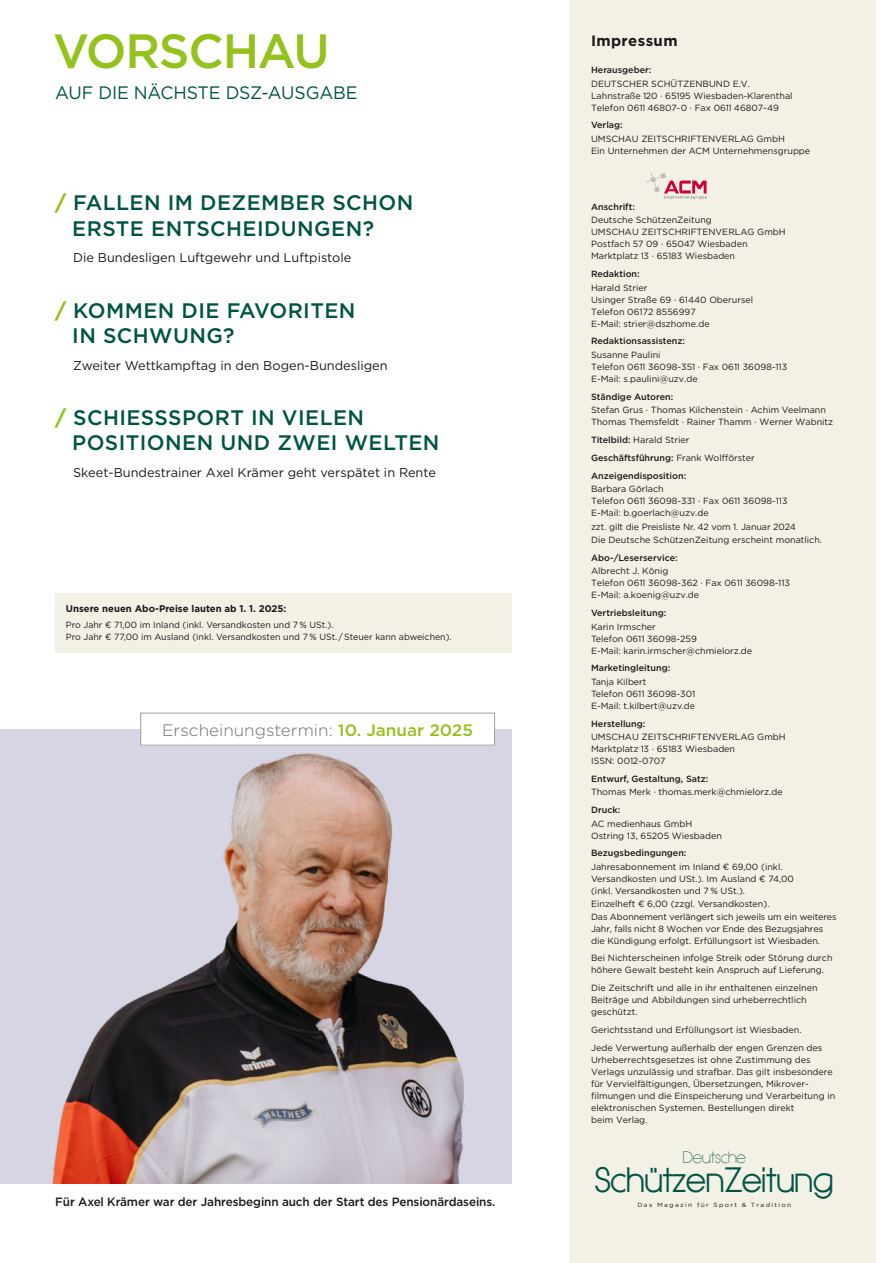
<style>
.page{position:relative;width:893px;height:1263px;background:#fff}
.page>*{position:absolute;margin:0;border:0;box-sizing:border-box;transform-origin:0 0}
.t1{font:500 48px "Gotham";letter-spacing:-.025em;color:#94c11c}
.t2{font:700 33.6px "Hasteristico";letter-spacing:.005em;color:#005443}
.t3{font:500 21px/25.5px "Gotham";letter-spacing:.02em;color:#005443}
.t4{font:18px "Gotham";letter-spacing:-.01em;color:#005443}
.t5{font:300 16.5px "Gotham";color:#6f6f6e}
.t6{font:300 15.6px "Hasteristico";color:#005443}
.t7{font:700 15px "Gotham";letter-spacing:.025em;color:#1a1a18}
.t8{font:12.75px "Gotham";color:#1a1a18}
.t9{font:500 12px "Gotham";letter-spacing:-.01em;color:#1a1a18}
.t10{font:700 9.75px "Gotham";color:#1a1a18}
.t11{font:9px/12px "Gotham";color:#1a1a18}
.t12{font:500 9px/17.7px "Gotham";color:#1a1a18}
.t13{font:6px "Gotham";letter-spacing:.2em;color:#1a1a18;scale:1.1 1}
.s1{font-weight:700;color:#94c11c}
.s2{font-weight:500;color:#94c11c}
.s3{font-weight:400}
</style>
<div class="page">
<img style="left:0;top:729px;width:512px;height:454px">
<div style="left:141px;top:713px;width:354px;height:32px;background:#fff"></div>
<div style="left:140px;top:713px;width:355px;height:32px;border:1px solid #9c9d9d"></div>
<div style="left:570px;top:0;width:306px;height:1263px;background:#f3f0e5"></div>
<svg style="left:646px;top:173px;width:61px;height:26px"></svg>
<div style="left:55px;top:594px;width:457px;height:59px;background:#f3f0e5"></div>
<h1 class="t1" style="left:53px;top:20px;width:278px">VORSCHAU</h1>
<h3 class="t4" style="left:55px;top:81px;width:304px">AUF DIE NÄCHSTE DSZ-AUSGABE</h3>
<h3 class="t3" style="left:72px;top:190px;width:343px;text-indent:-17px"><span class="s1">/</span> FALLEN IM DEZEMBER SCHON<br>ERSTE ENTSCHEIDUNGEN?</h3>
<h3 class="t8" style="left:73px;top:250px;width:280px">Die Bundesligen Luftgewehr und Luftpistole</h3>
<h3 class="t3" style="left:72px;top:297px;width:285px;text-indent:-17px"><span class="s1">/</span> KOMMEN DIE FAVORITEN<br>IN SCHWUNG?</h3>
<h3 class="t8" style="left:73px;top:357px;width:316px">Zweiter Wettkampftag in den Bogen-Bundesligen</h3>
<h3 class="t3" style="left:72px;top:404px;width:369px;text-indent:-17px"><span class="s1">/</span> SCHIESSSPORT IN VIELEN<br>POSITIONEN UND ZWEI WELTEN</h3>
<h3 class="t8" style="left:73px;top:464px;width:364px">Skeet-Bundestrainer Axel Krämer geht verspätet in Rente</h3>
<p class="t10" style="left:66px;top:602px;width:222px">Unsere neuen Abo-Preise lauten ab 1. 1. 2025:</p>
<p class="t11" style="left:66px;top:618px;width:387px">Pro Jahr € 71,00 im Inland (inkl. Versandkosten und 7 % USt.).<br>Pro Jahr € 77,00 im Ausland (inkl. Versandkosten und 7 % USt. / Steuer kann abweichen).</p>
<h3 class="t5" style="left:162px;top:719px;width:312px">Erscheinungstermin: <span class="s2">10. Januar 2025</span></h3>
<h3 class="t9" style="left:55px;top:1193px;width:442px">Für Axel Krämer war der Jahresbeginn auch der Start des Pensionärdaseins.</h3>
<h3 class="t7" style="left:591px;top:31px;width:88px">Impressum</h3>
<p class="t12" style="left:591px;top:61px;width:62px">Herausgeber:</p>
<p class="t11" style="left:591px;top:77px;width:203px">DEUTSCHER SCHÜTZENBUND E.V.<br>Lahnstraße 120 · 65195 Wiesbaden-Klarenthal<br>Telefon 0611 46807-0 · Fax 0611 46807-49</p>
<p class="t12" style="left:591px;top:116px;width:33px">Verlag:</p>
<p class="t11" style="left:591px;top:132px;width:221px">UMSCHAU ZEITSCHRIFTENVERLAG GmbH<br>Ein Unternehmen der ACM Unternehmensgruppe</p>
<p class="t12" style="left:591px;top:198px;width:45px">Anschrift:</p>
<p class="t11" style="left:591px;top:214px;width:196px">Deutsche SchützenZeitung<br>UMSCHAU ZEITSCHRIFTENVERLAG GmbH<br>Postfach 57 09 · 65047 Wiesbaden<br>Marktplatz 13 · 65183 Wiesbaden</p>
<p class="t12" style="left:591px;top:265px;width:50px">Redaktion:</p>
<p class="t11" style="left:591px;top:281px;width:164px">Harald Strier<br>Usinger Straße 69 · 61440 Oberursel<br>Telefon 06172 8556997<br>E-Mail: strier@dszhome.de</p>
<p class="t12" style="left:591px;top:332px;width:95px">Redaktionsassistenz:</p>
<p class="t11" style="left:591px;top:349px;width:198px">Susanne Paulini<br>Telefon 0611 36098-351 · Fax 0611 36098-113<br>E-Mail: s.paulini@uzv.de</p>
<p class="t12" style="left:591px;top:388px;width:84px">Ständige Autoren:</p>
<p class="t11" style="left:591px;top:404px;width:244px">Stefan Grus · Thomas Kilchenstein · Achim Veelmann<br>Thomas Themsfeldt · Rainer Thamm · Werner Wabnitz</p>
<p class="t12" style="left:591px;top:431px;width:165px">Titelbild: <span class="s3">Harald Strier<br></span>Geschäftsführung: <span class="s3">Frank Wolfförster<br></span>Anzeigendisposition:</p>
<p class="t11" style="left:591px;top:483px;width:198px">Barbara Görlach<br>Telefon 0611 36098-331 · Fax 0611 36098-113<br>E-Mail: b.goerlach@uzv.de</p>
<p class="t11" style="left:591px;top:519px;width:233px;line-height:13.5px">zzt. gilt die Preisliste Nr. 42 vom 1. Januar 2024<br>Die Deutsche SchützenZeitung erscheint monatlich.</p>
<p class="t12" style="left:591px;top:549px;width:88px">Abo-/Leserservice:</p>
<p class="t11" style="left:591px;top:565px;width:201px">Albrecht J. König<br>Telefon 0611 36098-362 · Fax 0611 36098-113<br>E-Mail: a.koenig@uzv.de</p>
<p class="t12" style="left:591px;top:604px;width:77px">Vertriebsleitung:</p>
<p class="t11" style="left:591px;top:620px;width:163px">Karin Irmscher<br>Telefon 0611 36098-259<br>E-Mail: karin.irmscher@chmielorz.de</p>
<p class="t12" style="left:591px;top:659px;width:81px">Marketingleitung:</p>
<p class="t11" style="left:591px;top:675px;width:106px">Tanja Kilbert<br>Telefon 0611 36098-301<br>E-Mail: t.kilbert@uzv.de</p>
<p class="t12" style="left:591px;top:714px;width:56px">Herstellung:</p>
<p class="t11" style="left:591px;top:731px;width:196px">UMSCHAU ZEITSCHRIFTENVERLAG GmbH<br>Marktplatz 13 · 65183 Wiesbaden<br>ISSN: 0012-0707</p>
<p class="t12" style="left:591px;top:770px;width:119px">Entwurf, Gestaltung, Satz:</p>
<p class="t11" style="left:591px;top:786px;width:193px">Thomas Merk · thomas.merk@chmielorz.de</p>
<p class="t12" style="left:591px;top:801px;width:31px">Druck:</p>
<p class="t11" style="left:591px;top:817px;width:132px">AC medienhaus GmbH<br>Ostring 13, 65205 Wiesbaden</p>
<p class="t12" style="left:591px;top:844px;width:97px">Bezugsbedingungen:</p>
<p class="t11" style="left:591px;top:860px;width:204px">Jahresabonnement im Inland € 69,00 (inkl.<br>Versandkosten und USt.). Im Ausland € 74,00 (inkl. Versandkosten und 7 % USt.).</p>
<p class="t11" style="left:591px;top:898px;width:247px">Einzelheft € 6,00 (zzgl. Versandkosten).<br>Das Abonnement verlängert sich jeweils um ein weiteres Jahr, falls nicht 8 Wochen vor Ende des Bezugsjahres die Kündigung erfolgt. Erfüllungsort ist Wiesbaden.</p>
<p class="t11" style="left:591px;top:952px;width:243px">Bei Nichterscheinen infolge Streik oder Störung durch höhere Gewalt besteht kein Anspruch auf Lieferung.</p>
<p class="t11" style="left:591px;top:982px;width:228px">Die Zeitschrift und alle in ihr enthaltenen einzelnen<br>Beiträge und Abbildungen sind urheberrechtlich geschützt.</p>
<p class="t11" style="left:591px;top:1021px;width:233px;line-height:17.7px">Gerichtsstand und Erfüllungsort ist Wiesbaden.<br>Jede Verwertung außerhalb der engen Grenzen des</p>
<p class="t11" style="left:591px;top:1053px;width:246px">Urheberrechtsgesetzes ist ohne Zustimmung des Verlags unzulässig und strafbar. Das gilt insbesondere für Vervielfältigungen, Übersetzungen, Mikrover&shy;filmungen und die Einspeicherung und Verarbeitung in elektronischen Systemen. Bestellungen direkt<br>beim Verlag.</p>
<h3 class="t6" style="left:683px;top:1148px;width:65px">Deutsche</h3>
<h2 class="t2" style="left:595px;top:1160px;width:240px">SchützenZeitung</h2>
<p class="t13" style="left:637px;top:1201px;width:141px">Das Magazin für Sport &amp; Tradition</p>
</div>
